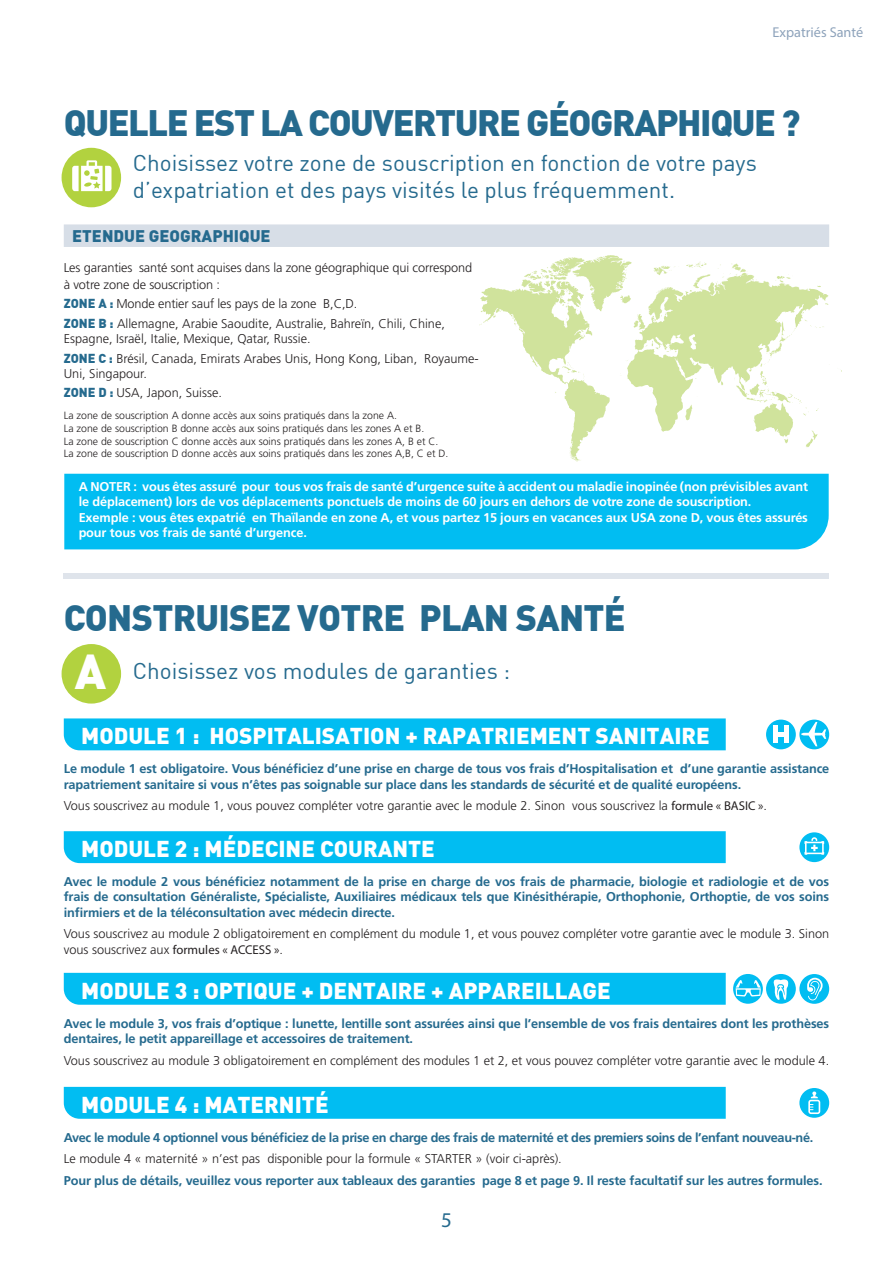
<style>
.page{position:relative;width:893px;height:1263px;background:#fff}
.page>*{position:absolute;margin:0;border:0;box-sizing:border-box;transform-origin:0 0}
.Titres_Chapitres_Broch_2021{font:900 48px "DIN";color:#fff}
.Titres_Pages_Broch_2021{font:900 36px "DIN";letter-spacing:-.04em;color:#256a8e}
.Titres_Pages_Broch_2021-2{font:900 36px "DIN";letter-spacing:-.02em;color:#256a8e}
.Sous_Titres_Pages_Broch_2021{font:22.5px/27px "DIN";color:#256a8e}
.t1{font:900 22.5px "DIN";color:#fff}
.t2{font:21px "Myriad Pro";color:#256a8e}
.Intertitres_Textes_Broch_2021{font:900 16.5px "DIN";color:#256a8e}
.t3{font:14.25px "Myriad Pro";color:#8ea3bb}
.Texte_Courant_Broch_2021{font:300 12.75px/15.3px "Frutiger LT Std";color:#231f20}
.Texte_Courant_Broch_2021-2{font:700 12.75px/15.3px "Frutiger LT Std";letter-spacing:-.01em;color:#256a8e}
.Texte_Courant_Broch_2021-3{font:700 12.75px/15.3px "Frutiger LT Std";letter-spacing:-.01em;color:#fff}
.Texte_Courant_Broch_2021-4{font:700 12.75px "Frutiger LT Std";letter-spacing:-.03em;color:#256a8e}
.Texte_Courant_Broch_2021-5{font:300 10.5px "Frutiger LT Std";color:#231f20}
.s1{font-family:"DIN";font-weight:900;color:#256a8e}
.s2{font-family:"Myriad Pro";font-weight:400}
</style>
<div class="page">
<div style="left:64px;top:474px;width:765px;height:75px;background:#01bdf2"></div>
<svg style="left:479px;top:255px;width:363px;height:207px"></svg>
<div style="left:64px;top:224px;width:765px;height:23px;background:#d7dee7"></div>
<div style="left:64px;top:573px;width:765px;height:5px;background:#dfe4eb"></div>
<div style="left:64px;top:718px;width:662px;height:32px;background:#01bdf2"></div>
<div style="left:64px;top:831px;width:662px;height:32px;background:#01bdf2"></div>
<div style="left:64px;top:973px;width:662px;height:32px;background:#01bdf2"></div>
<div style="left:64px;top:1087px;width:662px;height:32px;background:#01bdf2"></div>
<div style="left:62px;top:148px;width:59px;height:59px;background:#b2d23f;border-radius:50%"></div>
<svg style="left:72px;top:160px;width:40px;height:31px"></svg>
<div style="left:766px;top:720px;width:30px;height:29px;background:#01bdf2;border-radius:50%"></div>
<hr style="left:773px;top:725px;width:4px;height:18px;background:#fff">
<div style="left:784px;top:725px;width:5px;height:18px;background:#fff"></div>
<hr style="left:774px;top:732px;width:13px;height:4px;background:#fff">
<svg style="left:799px;top:720px;width:30px;height:29px"></svg>
<svg style="left:801px;top:722px;width:25px;height:24px"></svg>
<div style="left:799px;top:832px;width:30px;height:30px;background:#01bdf2;border-radius:50%"></div>
<svg style="left:804px;top:837px;width:20px;height:18px"></svg>
<svg style="left:733px;top:974px;width:30px;height:30px"></svg>
<svg style="left:736px;top:980px;width:25px;height:17px"></svg>
<div style="left:766px;top:974px;width:30px;height:30px;background:#01bdf2;border-radius:50%"></div>
<svg style="left:773px;top:979px;width:16px;height:21px"></svg>
<div style="left:799px;top:1088px;width:30px;height:30px;background:#01bdf2;border-radius:50%"></div>
<svg style="left:808px;top:1091px;width:12px;height:23px"></svg>
<div style="left:62px;top:644px;width:59px;height:59px;background:#b2d23f;border-radius:50%"></div>
<div style="left:799px;top:974px;width:30px;height:30px;background:#01bdf2;border-radius:50%"></div>
<svg style="left:807px;top:977px;width:16px;height:23px"></svg>
<p class="t3" style="left:772px;top:24px;width:92px">Expatriés Santé</p>
<p class="Titres_Pages_Broch_2021" style="left:64px;top:99px;width:738px">QUELLE EST LA COUVERTURE GÉOGRAPHIQUE ?</p>
<p class="Sous_Titres_Pages_Broch_2021" style="left:133px;top:149px;width:625px">Choisissez votre zone de souscription en fonction de votre pays d’expatriation et des pays visités le plus fréquemment.</p>
<p class="Intertitres_Textes_Broch_2021" style="left:72px;top:225px;width:200px">ETENDUE GEOGRAPHIQUE</p>
<p class="Texte_Courant_Broch_2021" style="left:64px;top:260px;width:410px;line-height:16.2px">Les garanties santé sont acquises dans la zone géographique qui correspond à votre zone de souscription :</p>
<p class="Texte_Courant_Broch_2021" style="left:64px;top:296px;width:295px"><span class="s1">ZONE A :</span> Monde entier sauf les pays de la zone B,C,D.</p>
<p class="Texte_Courant_Broch_2021" style="left:64px;top:316px;width:383px"><span class="s1">ZONE B :</span> Allemagne, Arabie Saoudite, Australie, Bahreïn, Chili, Chine,<br>Espagne, Israël, Italie, Mexique, Qatar, Russie.</p>
<p class="Texte_Courant_Broch_2021" style="left:64px;top:351px;width:417px"><span class="s1">ZONE C :</span> Brésil, Canada, Emirats Arabes Unis, Hong Kong, Liban, Royaume-<br>Uni, Singapour.</p>
<p class="Texte_Courant_Broch_2021" style="left:64px;top:385px;width:160px"><span class="s1">ZONE D :</span> USA, Japon, Suisse.</p>
<p class="Texte_Courant_Broch_2021-5" style="left:64px;top:410px;width:335px">La zone de souscription A donne accès aux soins pratiqués dans la zone A.</p>
<p class="Texte_Courant_Broch_2021-5" style="left:64px;top:422px;width:362px">La zone de souscription B donne accès aux soins pratiqués dans les zones A et B.</p>
<p class="Texte_Courant_Broch_2021-5" style="left:64px;top:435px;width:376px">La zone de souscription C donne accès aux soins pratiqués dans les zones A, B et C.</p>
<p class="Texte_Courant_Broch_2021-5" style="left:64px;top:448px;width:386px">La zone de souscription D donne accès aux soins pratiqués dans les zones A,B, C et D.</p>
<p class="Texte_Courant_Broch_2021-3" style="left:79px;top:479px;width:731px">A NOTER : vous êtes assuré pour tous vos frais de santé d’urgence suite à accident ou maladie inopinée (non prévisibles avant le déplacement) lors de vos déplacements ponctuels de moins de 60 jours en dehors de votre zone de souscription.</p>
<p class="Texte_Courant_Broch_2021-3" style="left:79px;top:509px;width:731px">Exemple : vous êtes expatrié en Thaïlande en zone A, et vous partez 15 jours en vacances aux USA zone D, vous êtes assurés pour tous vos frais de santé d’urgence.</p>
<p class="Titres_Pages_Broch_2021-2" style="left:64px;top:594px;width:563px">CONSTRUISEZ VOTRE PLAN SANTÉ</p>
<p class="Sous_Titres_Pages_Broch_2021" style="left:133px;top:657px;width:379px">Choisissez vos modules de garanties :</p>
<p class="Titres_Chapitres_Broch_2021" style="left:75px;top:640px;width:33px">A</p>
<p class="t1" style="left:81px;top:721px;width:630px">MODULE 1 : HOSPITALISATION + RAPATRIEMENT SANITAIRE</p>
<p class="Texte_Courant_Broch_2021-2" style="left:64px;top:761px;width:767px">Le module 1 est obligatoire. Vous bénéficiez d’une prise en charge de tous vos frais d’Hospitalisation et d’une garantie assistance rapatriement sanitaire si vous n’êtes pas soignable sur place dans les standards de sécurité et de qualité européens.</p>
<p class="Texte_Courant_Broch_2021" style="left:64px;top:798px;width:705px">Vous souscrivez au module 1, vous pouvez compléter votre garantie avec le module 2. Sinon vous souscrivez la <span class="s2">formule « BASIC »</span>.</p>
<p class="t1" style="left:81px;top:834px;width:355px">MODULE 2 : MÉDECINE COURANTE</p>
<p class="Texte_Courant_Broch_2021-2" style="left:64px;top:874px;width:767px;text-align:justify">Avec le module 2 vous bénéficiez notamment de la prise en charge de vos frais de pharmacie, biologie et radiologie et de vos frais de consultation Généraliste, Spécialiste, Auxiliaires médicaux tels que Kinésithérapie, Orthophonie, Orthoptie, de vos soins infirmiers et de la téléconsultation avec médecin directe.</p>
<p class="Texte_Courant_Broch_2021" style="left:64px;top:926px;width:767px">Vous souscrivez au module 2 obligatoirement en complément du module 1, et vous pouvez compléter votre garantie avec le module 3. Sinon vous souscrivez aux <span class="s2">formules « ACCESS »</span>.</p>
<p class="t1" style="left:81px;top:975px;width:531px">MODULE 3 : OPTIQUE + DENTAIRE + APPAREILLAGE</p>
<p class="Texte_Courant_Broch_2021-2" style="left:64px;top:1016px;width:767px">Avec le module 3, vos frais d’optique : lunette, lentille sont assurées ainsi que l’ensemble de vos frais dentaires dont les prothèses dentaires, le petit appareillage et accessoires de traitement.</p>
<p class="Texte_Courant_Broch_2021" style="left:64px;top:1053px;width:767px">Vous souscrivez au module 3 obligatoirement en complément des modules 1 et 2, et vous pouvez compléter votre garantie avec le module 4.</p>
<p class="t1" style="left:81px;top:1090px;width:249px">MODULE 4 : MATERNITÉ</p>
<p class="Texte_Courant_Broch_2021-4" style="left:64px;top:1130px;width:751px">Avec le module 4 optionnel vous bénéficiez de la prise en charge des frais de maternité et des premiers soins de l’enfant nouveau-né.</p>
<p class="Texte_Courant_Broch_2021" style="left:64px;top:1151px;width:499px">Le module 4 « maternité » n’est pas disponible pour la formule « STARTER » (voir ci-après).</p>
<p class="Texte_Courant_Broch_2021-2" style="left:64px;top:1173px;width:760px">Pour plus de détails, veuillez vous reporter aux tableaux des garanties page 8 et page 9. Il reste facultatif sur les autres formules.</p>
<h3 class="t2" style="left:441px;top:1207px;width:12px">5</h3>
</div>
